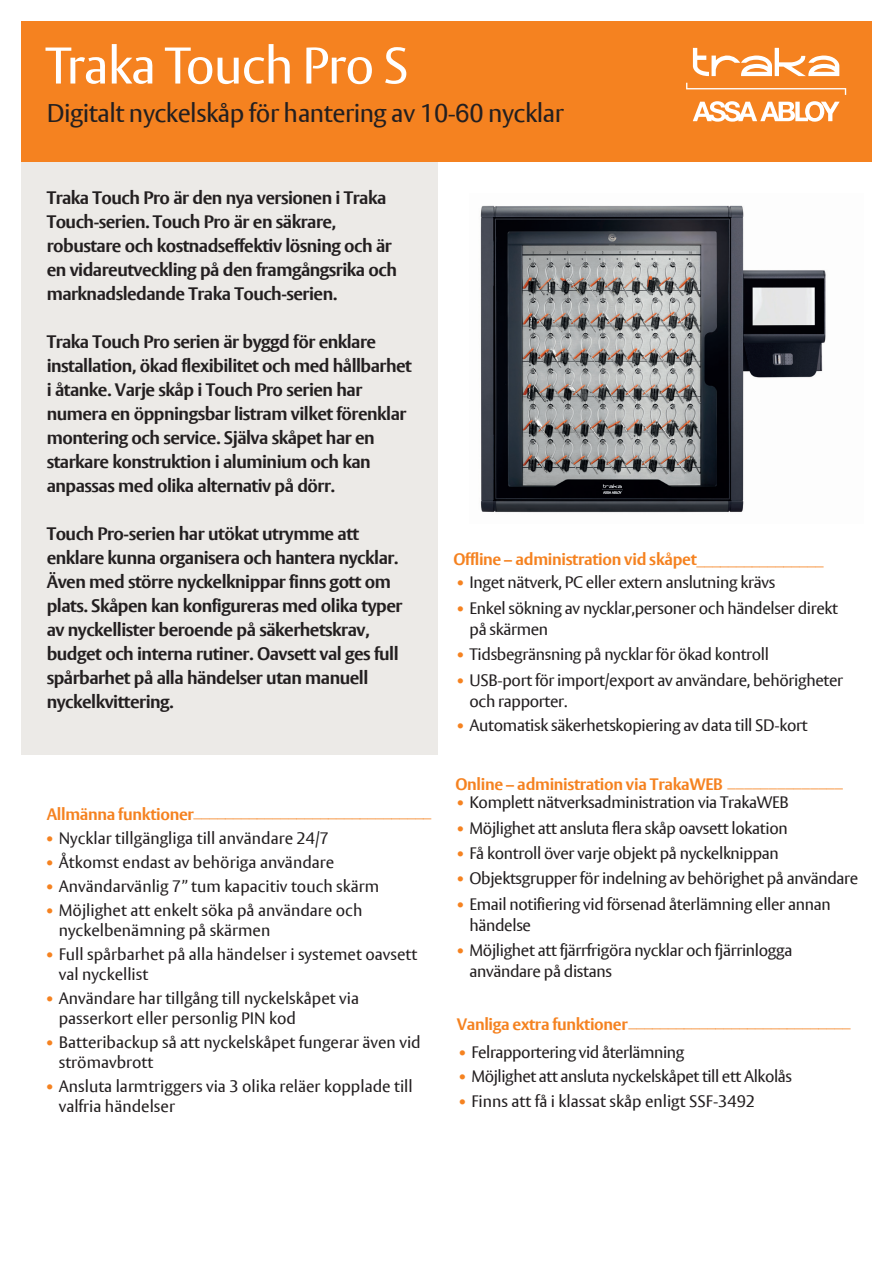
<style>
.page{position:relative;width:893px;height:1263px;background:#fff}
.page>*{position:absolute;margin:0;border:0;box-sizing:border-box;transform-origin:0 0}
.t1{font:51px "ASSA Vesta";letter-spacing:-.02em;color:#fff}
.t2{font:25.5px "ASSA Vesta";letter-spacing:-.02em;color:#231f20}
.t3{font:700 18px/24px "ASSA Vesta";letter-spacing:-.03em;color:#231f20}
.t4{font:16.5px/21px "ASSA Vesta";letter-spacing:-.02em;color:#231f20}
.t5{font:16.5px/19.8px "ASSA Vesta";color:#231f20}
.t6{font:700 16.5px "ASSA Vesta";letter-spacing:-.02em;color:#f58220}
.s1{font-family:"Arial"}
.s2{font-weight:700;color:#f58220}
</style>
<div class="page">
<div style="left:21px;top:134px;width:416px;height:621px;background:#eceae7"></div>
<div style="left:21px;top:21px;width:851px;height:141px;background:#f58220"></div>
<svg style="left:693px;top:101px;width:147px;height:21px"></svg>
<svg style="left:686px;top:83px;width:160px;height:12px"></svg>
<svg style="left:693px;top:48px;width:146px;height:28px"></svg>
<img style="left:480px;top:205px;width:346px;height:308px">
<h1 class="t1" style="left:45px;top:35px;width:365px">Traka Touch Pro S</h1>
<h2 class="t2" style="left:47px;top:98px;width:519px">Digitalt nyckelskåp för hantering av 10-<span class="s1">6</span>0 nycklar</h2>
<p class="t3" style="left:47px;top:186px;width:352px">Traka Touch Pro är den nya versionen i Traka Touch-serien. Touch Pro är en säkrare, robustare och kostnadseffektiv lösning och är en vidareutveckling på den framgångsrika och marknadsledande Traka Touch-serien.</p>
<p class="t3" style="left:47px;top:330px;width:367px">Traka Touch Pro serien är byggd för enklare installation, ökad flexibilitet och med hållbarhet i åtanke. Varje skåp i Touch Pro serien har numera en öppningsbar listram vilket förenklar montering och service. Själva skåpet har en starkare konstruktion i aluminium och kan anpassas med olika alternativ på dörr.</p>
<p class="t3" style="left:47px;top:522px;width:357px">Touch Pro-serien har utökat utrymme att enklare kunna organisera och hantera nycklar.<br>Även med större nyckelknippar finns gott om plats. Skåpen kan konfigureras med olika typer av nyckellister beroende på säkerhetskrav, budget och interna rutiner. Oavsett val ges full spårbarhet på alla händelser utan manuell nyckelkvittering.</p>
<p class="t6" style="left:47px;top:801px;width:386px">Allmänna funktioner______________________________</p>
<p class="t5" style="left:45px;top:829px;width:286px"><span class="s2">•</span> Nycklar tillgängliga till användare 24/7</p>
<p class="t5" style="left:45px;top:853px;width:291px"><span class="s2">•</span> Åtkomst endast av behöriga användare</p>
<p class="t5" style="left:45px;top:877px;width:336px"><span class="s2">•</span> Användarvänlig 7” tum kapacitiv touch skärm</p>
<p class="t5" style="left:59px;top:901px;width:305px;text-indent:-14px"><span class="s2">•</span> Möjlighet att enkelt söka på användare och nyckelbenämning på skärmen</p>
<p class="t5" style="left:59px;top:945px;width:360px;text-indent:-14px"><span class="s2">•</span> Full spårbarhet på alla händelser i systemet oavsett val nyckellist</p>
<p class="t5" style="left:59px;top:989px;width:302px;text-indent:-14px"><span class="s2">•</span> Användare har tillgång till nyckelskåpet via passerkort eller personlig PIN kod</p>
<p class="t5" style="left:59px;top:1033px;width:363px;text-indent:-14px"><span class="s2">•</span> Batteribackup så att nyckelskåpet fungerar även vid strömavbrott</p>
<p class="t5" style="left:59px;top:1077px;width:355px;text-indent:-14px"><span class="s2">•</span> Ansluta larmtriggers via 3 olika reläer kopplade till valfria händelser</p>
<p class="t6" style="left:453px;top:549px;width:372px">Offline – administration vid skåpet________________</p>
<p class="t4" style="left:455px;top:572px;width:321px"><span class="s2">•</span> Inget nätverk, PC eller extern anslutning krävs</p>
<p class="t4" style="left:469px;top:598px;width:370px;text-indent:-14px"><span class="s2">•</span> Enkel sökning av nycklar,personer och händelser direkt på skärmen</p>
<p class="t4" style="left:455px;top:644px;width:315px"><span class="s2">•</span> Tidsbegränsning på nycklar för ökad kontroll</p>
<p class="t4" style="left:469px;top:670px;width:375px;text-indent:-14px"><span class="s2">•</span> USB-port för import/export av användare, behörigheter och rapporter.</p>
<p class="t4" style="left:455px;top:716px;width:354px"><span class="s2">•</span> Automatisk säkerhetskopiering av data till SD-kort</p>
<p class="t6" style="left:455px;top:774px;width:389px">Online – administration via TrakaWEB ______________</p>
<p class="t4" style="left:455px;top:792px;width:335px"><span class="s2">•</span> Komplett nätverksadministration via TrakaWEB</p>
<p class="t4" style="left:455px;top:818px;width:334px"><span class="s2">•</span> Möjlighet att ansluta flera skåp oavsett lokation</p>
<p class="t4" style="left:455px;top:843px;width:325px"><span class="s2">•</span> Få kontroll över varje objekt på nyckelknippan</p>
<p class="t4" style="left:455px;top:869px;width:404px"><span class="s2">•</span> Objektsgrupper för indelning av behörighet på användare</p>
<p class="t4" style="left:469px;top:894px;width:363px;text-indent:-14px"><span class="s2">•</span> Email notifiering vid försenad återlämning eller annan händelse</p>
<p class="t4" style="left:469px;top:941px;width:325px;text-indent:-14px"><span class="s2">•</span> Möjlighet att fjärrfrigöra nycklar och fjärrinlogga användare på distans</p>
<p class="t4" style="left:457px;top:1042px;width:229px"><span class="s2">•</span> Felrapportering vid återlämning</p>
<p class="t4" style="left:457px;top:1067px;width:336px"><span class="s2">•</span> Möjlighet att ansluta nyckelskåpet till ett Alkolås</p>
<p class="t5" style="left:457px;top:1091px;width:299px"><span class="s2">•</span> Finns att få i klassat skåp enligt SSF-3492</p>
</div>
